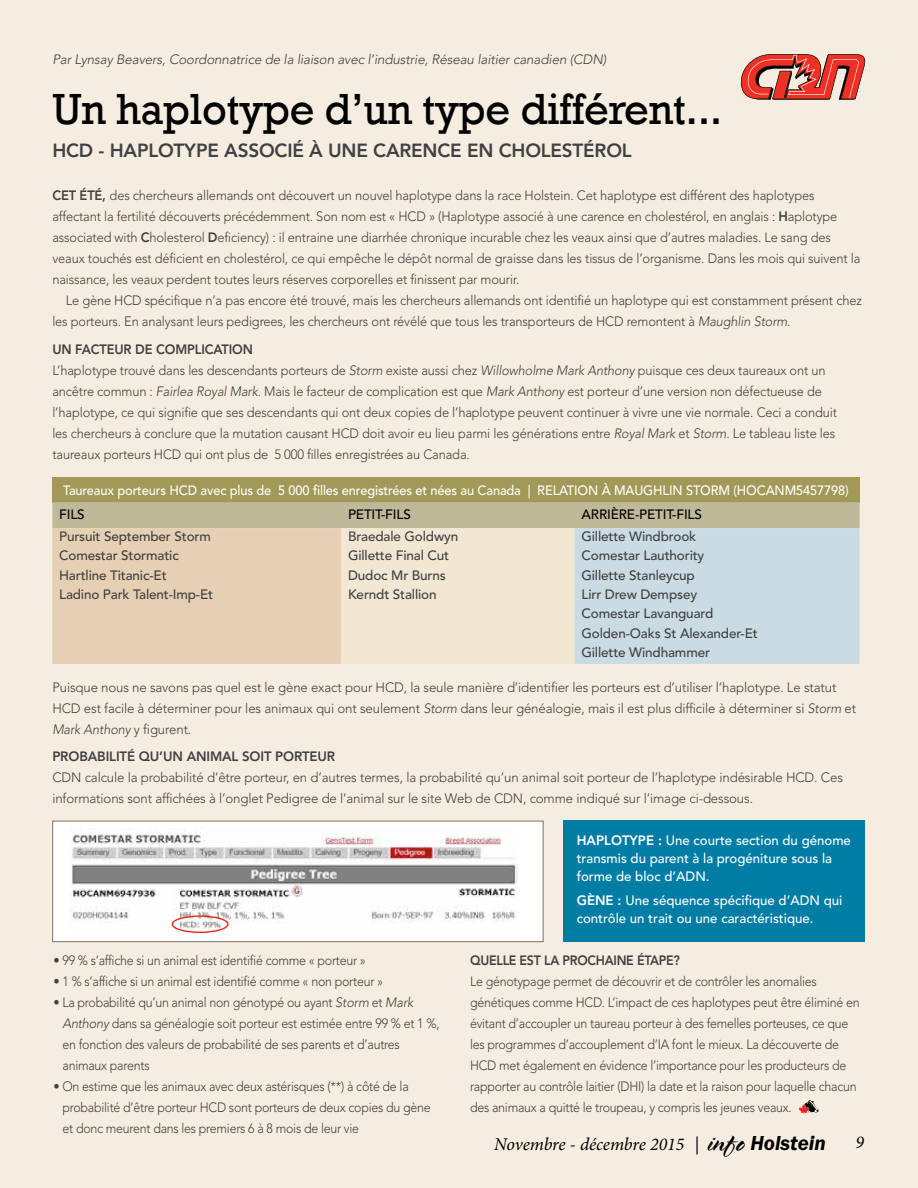
<style>
.page{position:relative;width:918px;height:1188px;background:#f5eee0}
.page>*{position:absolute;margin:0;border:0;box-sizing:border-box;transform-origin:0 0}
.t1{font:44.7px "Rockwell";letter-spacing:-.01em;color:#000101}
.t2{font:800 18.9px "Avenir LT Std";letter-spacing:-.01em;color:#414042}
.t3{font:italic 18px "Minion Pro";letter-spacing:-.005em;color:#000}
.t4{font:300 13.5px/21px "Avenir LT Std";letter-spacing:-.01em;color:#414042;scale:.95 1}
.t5{font:300 13.5px/21px "Avenir LT Std";letter-spacing:-.01em;color:#414042;scale:.92 1}
.t6{font:300 13.5px/21px "Avenir LT Std";letter-spacing:-.01em;color:#414042}
.t7{font:500 13.5px/19.4px "Avenir LT Std";letter-spacing:-.01em;color:#414042}
.t8{font:500 13.5px/18px "Avenir LT Std";color:#fff}
.t9{font:500 13.5px "Avenir LT Std";color:#fff;scale:.95 1}
.t10{font:italic 300 13.5px "Avenir LT Std";letter-spacing:-.01em;color:#414042}
.t11{font:800 13.5px "Avenir LT Std";letter-spacing:-.01em;color:#414042}
.t12{font:500 13.5px "Avenir LT Std";letter-spacing:-.01em;color:#000}
.t13{font:800 13.5px "Avenir LT Std";letter-spacing:-.01em;color:#414042;scale:.92 1}
.s1{font-weight:800}
.s2{font-style:italic}
.s3{font-family:"Spring LP Std";font-style:normal;font-size:27px}
.s4{font-family:"ITC Franklin Gothic Std";font-weight:600;font-size:21px}
</style>
<div class="page">
<div style="left:564px;top:821px;width:301px;height:121px;background:#007da4"></div>
<div style="left:52px;top:477px;width:808px;height:25px;background:#a29857"></div>
<svg style="left:52px;top:502px;width:808px;height:162px"></svg>
<svg style="left:799px;top:1100px;width:20px;height:14px"></svg>
<svg style="left:741px;top:54px;width:124px;height:46px"></svg>
<div style="left:53px;top:821px;width:490px;height:121px;background:#fff"></div>
<img style="left:69px;top:828px;width:449px;height:105px">
<div style="left:52px;top:821px;width:491px;height:121px;border:1px solid #7c7161"></div>
<div style="left:172px;top:915px;width:57px;height:18px;border:1px solid #e2231b;border-radius:50%"></div>
<p class="t10" style="left:52px;top:52px;width:555px">Par Lynsay Beavers, Coordonnatrice de la liaison avec l’industrie, Réseau laitier canadien (CDN)</p>
<h1 class="t1" style="left:52px;top:83px;width:672px">Un haplotype d’un type différent...</h1>
<h2 class="t2" style="left:52px;top:139px;width:581px">HCD - HAPLOTYPE ASSOCIÉ À UNE CARENCE EN CHOLESTÉROL</h2>
<p class="t4" style="left:52px;top:185px;width:852px"><span class="s1">CET ÉTÉ,</span> des chercheurs allemands ont découvert un nouvel haplotype dans la race Holstein. Cet haplotype est différent des haplotypes affectant la fertilité découverts précédemment. Son nom est « HCD » (Haplotype associé à une carence en cholestérol, en anglais : <span class="s1">H</span>aplotype associated with <span class="s1">C</span>holesterol <span class="s1">D</span>eficiency) : il entraine une diarrhée chronique incurable chez les veaux ainsi que d’autres maladies. Le sang des veaux touchés est déficient en cholestérol, ce qui empêche le dépôt normal de graisse dans les tissus de l’organisme. Dans les mois qui suivent la naissance, les veaux perdent toutes leurs réserves corporelles et finissent par mourir.</p>
<p class="t4" style="left:52px;top:290px;width:854px;text-indent:14px">Le gène HCD spécifique n’a pas encore été trouvé, mais les chercheurs allemands ont identifié un haplotype qui est constamment présent chez les porteurs. En analysant leurs pedigrees, les chercheurs ont révélé que tous les transporteurs de HCD remontent à <span class="s2">Maughlin Storm</span>.</p>
<p class="t4" style="left:52px;top:339px;width:827px"><span class="s1">UN FACTEUR DE COMPLICATION<br></span>L’haplotype trouvé dans les descendants porteurs de <span class="s2">Storm</span> existe aussi chez <span class="s2">Willowholme Mark Anthony</span> puisque ces deux taureaux ont un ancêtre commun : <span class="s2">Fairlea Royal Mark</span>. Mais le facteur de complication est que <span class="s2">Mark Anthony</span> est porteur d’une version non défectueuse de l’haplotype, ce qui signifie que ses descendants qui ont deux copies de l’haplotype peuvent continuer à vivre une vie normale. Ceci a conduit les chercheurs à conclure que la mutation causant HCD doit avoir eu lieu parmi les générations entre <span class="s2">Royal Mark</span> et <span class="s2">Storm</span>. Le tableau liste les taureaux porteurs HCD qui ont plus de 5 000 filles enregistrées au Canada.</p>
<p class="t9" style="left:63px;top:482px;width:828px">Taureaux porteurs HCD avec plus de 5 000 filles enregistrées et nées au Canada | RELATION À MAUGHLIN STORM (HOCANM5457798)</p>
<p class="t12" style="left:59px;top:507px;width:27px">FILS</p>
<p class="t12" style="left:348px;top:507px;width:64px">PETIT-FILS</p>
<p class="t12" style="left:582px;top:507px;width:122px">ARRIÈRE-PETIT-FILS</p>
<p class="t7" style="left:59px;top:527px;width:153px">Pursuit September Storm</p>
<p class="t7" style="left:348px;top:527px;width:112px">Braedale Goldwyn</p>
<p class="t7" style="left:582px;top:527px;width:116px">Gillette Windbrook</p>
<p class="t7" style="left:59px;top:546px;width:121px">Comestar Stormatic</p>
<p class="t7" style="left:348px;top:546px;width:103px">Gillette Final Cut</p>
<p class="t7" style="left:582px;top:546px;width:124px">Comestar Lauthority</p>
<p class="t7" style="left:59px;top:566px;width:109px">Hartline Titanic-Et</p>
<p class="t7" style="left:348px;top:566px;width:99px">Dudoc Mr Burns</p>
<p class="t7" style="left:582px;top:566px;width:115px">Gillette Stanleycup</p>
<p class="t7" style="left:59px;top:585px;width:156px">Ladino Park Talent-Imp-Et</p>
<p class="t7" style="left:348px;top:585px;width:90px">Kerndt Stallion</p>
<p class="t7" style="left:582px;top:585px;width:178px">Lirr Drew Dempsey<br>Comestar Lavanguard<br>Golden-Oaks St Alexander-Et<br>Gillette Windhammer</p>
<p class="t6" style="left:52px;top:677px;width:805px">Puisque nous ne savons pas quel est le gène exact pour HCD, la seule manière d’identifier les porteurs est d’utiliser l’haplotype. Le statut<br>HCD est facile à déterminer pour les animaux qui ont seulement <span class="s2">Storm</span> dans leur généalogie, mais il est plus difficile à déterminer si <span class="s2">Storm</span> et<br><span class="s2">Mark Anthony</span> y figurent.</p>
<p class="t11" style="left:52px;top:749px;width:284px">PROBABILITÉ QU’UN ANIMAL SOIT PORTEUR</p>
<p class="t6" style="left:52px;top:767px;width:792px">CDN calcule la probabilité d’être porteur, en d’autres termes, la probabilité qu’un animal soit porteur de l’haplotype indésirable HCD. Ces informations sont affichées à l’onglet Pedigree de l’animal sur le site Web de CDN, comme indiqué sur l’image ci-dessous.</p>
<p class="t5" style="left:54px;top:950px;width:341px">• 99 % s’affiche si un animal est identifié comme « porteur »</p>
<p class="t5" style="left:54px;top:971px;width:360px">• 1 % s’affiche si un animal est identifié comme « non porteur »</p>
<p class="t5" style="left:63px;top:992px;width:411px;text-indent:-9px">• La probabilité qu’un animal non génotypé ou ayant <span class="s2">Storm</span> et <span class="s2">Mark Anthony</span> dans sa généalogie soit porteur est estimée entre 99 % et 1 %, en fonction des valeurs de probabilité de ses parents et d’autres animaux parents</p>
<p class="t5" style="left:63px;top:1076px;width:402px;text-indent:-9px">• On estime que les animaux avec deux astérisques (**) à côté de la probabilité d’être porteur HCD sont porteurs de deux copies du gène et donc meurent dans les premiers 6 à 8 mois de leur vie</p>
<p class="t8" style="left:577px;top:832px;width:276px"><span class="s1">HAPLOTYPE :</span> Une courte section du génome transmis du parent à la progéniture sous la forme de bloc d’ADN.</p>
<p class="t8" style="left:577px;top:891px;width:267px"><span class="s1">GÈNE :</span> Une séquence spécifique d’ADN qui contrôle un trait ou une caractéristique.</p>
<p class="t13" style="left:470px;top:952px;width:230px">QUELLE EST LA PROCHAINE ÉTAPE?</p>
<p class="t5" style="left:470px;top:971px;width:425px">Le génotypage permet de découvrir et de contrôler les anomalies génétiques comme HCD. L’impact de ces haplotypes peut être éliminé en évitant d’accoupler un taureau porteur à des femelles porteuses, ce que les programmes d’accouplement d’IA font le mieux. La découverte de HCD met également en évidence l’importance pour les producteurs de rapporter au contrôle laitier (DHI) la date et la raison pour laquelle chacun des animaux a quitté le troupeau, y compris les jeunes veaux.</p>
<h3 class="t3" style="left:494px;top:1132px;width:333px">Novembre - décembre 2015 | <span class="s3">info</span> <span class="s4">Holstein</span></h3>
<h3 class="t3" style="left:855px;top:1130px;width:10px">9</h3>
</div>
